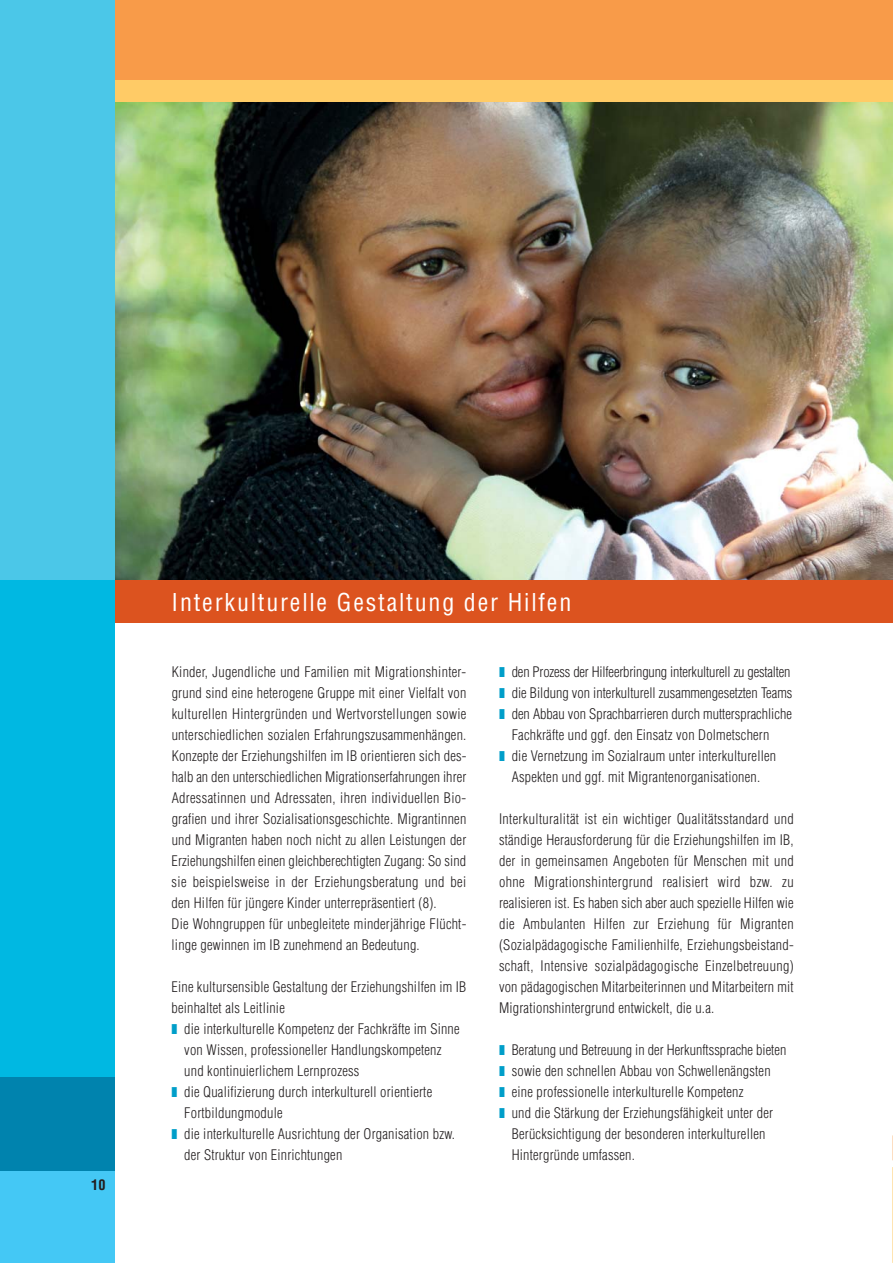
<style>
.page{position:relative;width:893px;height:1263px;background:#fff}
.page>*{position:absolute;margin:0;border:0;box-sizing:border-box;transform-origin:0 0}
.t1{font:condensed 24px "Helvetica";letter-spacing:.075em;color:#fff}
.t2{font:300 condensed 14.25px/21px "Helvetica";letter-spacing:.015em;color:#231f20}
.t3{font:700 condensed 14.25px "Helvetica";color:#231f20}
</style>
<div class="page">
<img style="left:115px;top:102px;width:778px;height:478px">
<div style="left:0;top:0;width:893px;height:98px;background:#f89b49"></div>
<div style="left:0;top:81px;width:893px;height:21px;background:#ffcb66"></div>
<div style="left:98px;top:580px;width:795px;height:43px;background:#dc531f"></div>
<div style="left:0;top:0;width:115px;height:746px;background:#4bc7e8"></div>
<div style="left:0;top:580px;width:115px;height:513px;background:#00b8e2"></div>
<div style="left:0;top:1077px;width:115px;height:103px;background:#0083ae"></div>
<div style="left:0;top:1171px;width:115px;height:92px;background:#44c8f5"></div>
<p class="t3" style="left:91px;top:1178px;width:16px">10</p>
<h1 class="t1" style="left:172px;top:593px;width:401px">Interkulturelle Gestaltung der Hilfen</h1>
<p class="t2" style="left:172px;top:662px;width:296px">Kinder, Jugendliche und Familien mit Migrationshinter&shy;grund sind eine heterogene Gruppe mit einer Vielfalt von kulturellen Hintergründen und Wertvorstellungen sowie unterschiedlichen sozialen Erfahrungszusammenhängen.<br>Konzepte der Erziehungshilfen im IB orientieren sich des&shy;halb an den unterschiedlichen Migrationserfahrungen ihrer Adressatinnen und Adressaten, ihren individuellen Bio&shy;grafien und ihrer Sozialisationsgeschichte. Migrantinnen und Migranten haben noch nicht zu allen Leistungen der Erziehungshilfen einen gleichberechtigten Zugang: So sind sie beispielsweise in der Erziehungsberatung und bei den Hilfen für jüngere Kinder unterrepräsentiert (8).<br>Die Wohngruppen für unbegleitete minderjährige Flücht&shy;linge gewinnen im IB zunehmend an Bedeutung.</p>
<p class="t2" style="left:172px;top:977px;width:296px">Eine kultursensible Gestaltung der Erziehungshilfen im IB beinhaltet als Leitlinie</p>
<p class="t2" style="left:184px;top:1019px;width:277px">die interkulturelle Kompetenz der Fachkräfte im Sinne von Wissen, professioneller Handlungskompetenz und kontinuierlichem Lernprozess<br>die Qualifizierung durch interkulturell orientierte Fortbildungmodule<br>die interkulturelle Ausrichtung der Organisation bzw. der Struktur von Einrichtungen</p>
<p class="t2" style="left:512px;top:663px;width:282px">den Prozess der Hilfeerbringung interkulturell zu gestalten die Bildung von interkulturell zusammengesetzten Teams den Abbau von Sprachbarrieren durch muttersprachliche Fachkräfte und ggf. den Einsatz von Dolmetschern<br>die Vernetzung im Sozialraum unter interkulturellen Aspekten und ggf. mit Migrantenorganisationen.</p>
<p class="t2" style="left:499px;top:810px;width:296px;text-align:justify">Interkulturalität ist ein wichtiger Qualitätsstandard und ständige Herausforderung für die Erziehungshilfen im IB, der in gemeinsamen Angeboten für Menschen mit und ohne Migrationshintergrund realisiert wird bzw. zu realisieren ist. Es haben sich aber auch spezielle Hilfen wie die Ambulanten Hilfen zur Erziehung für Migranten (Sozialpädagogische Familienhilfe, Erziehungsbeistand&shy;schaft, Intensive sozialpädagogische Einzelbetreuung) von pädagogischen Mitarbeiterinnen und Mitarbeitern mit Migrationshintergrund entwickelt, die u.a.</p>
<p class="t2" style="left:512px;top:1041px;width:276px">Beratung und Betreuung in der Herkunftssprache bieten sowie den schnellen Abbau von Schwellenängsten eine professionelle interkulturelle Kompetenz<br>und die Stärkung der Erziehungsfähigkeit unter der Berücksichtigung der besonderen interkulturellen Hintergründe umfassen.</p>
</div>
